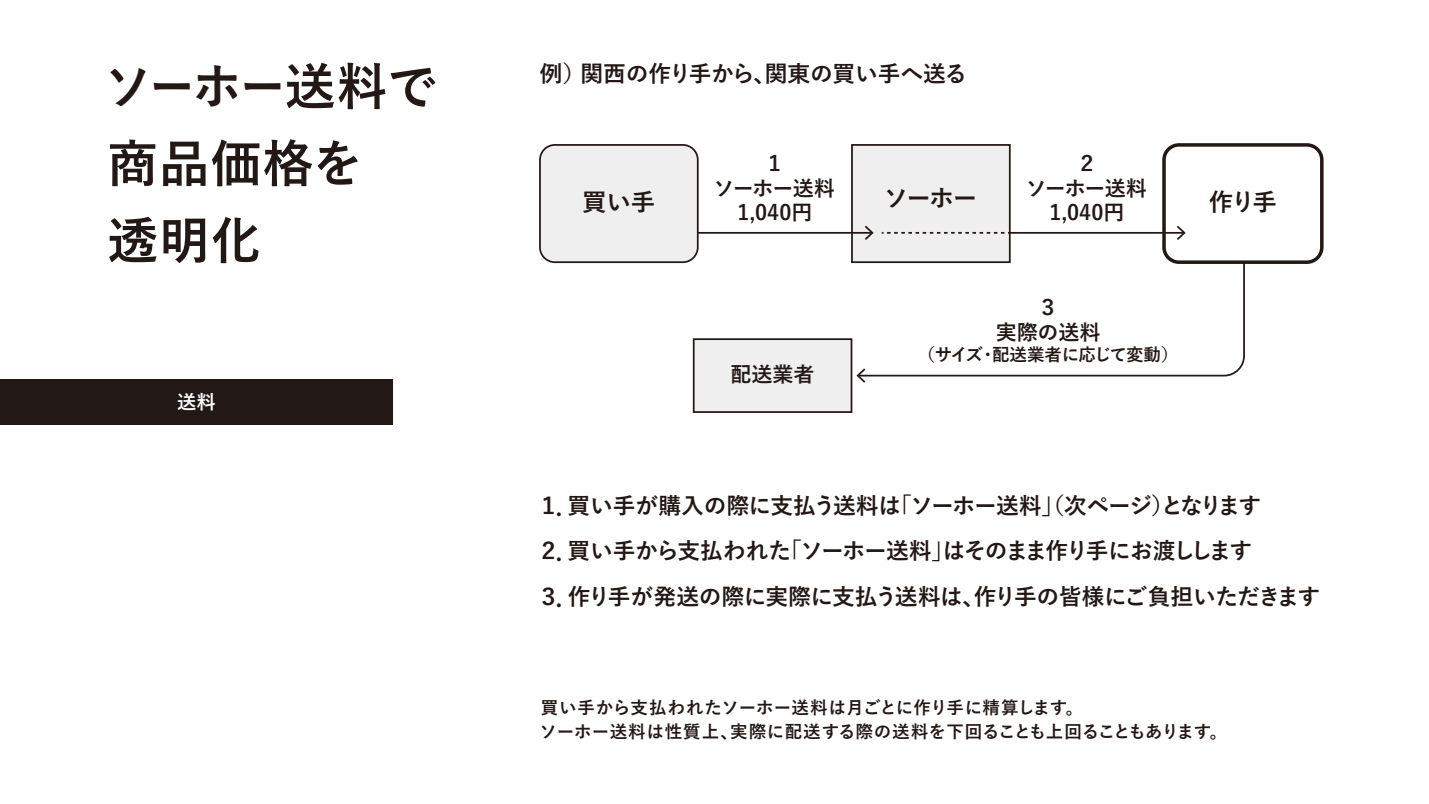
<style>
.page{position:relative;width:1429px;height:804px;background:#fff}
.page>*{position:absolute;margin:0;border:0;box-sizing:border-box;transform-origin:0 0}
.t1{font:700 50.75px/77px "Yu Go";letter-spacing:.005em;color:#221815;scale:.95 1}
.t2{font:700 24.5px "Yu Go";letter-spacing:-.06em;color:#221815}
.t3{font:700 22.75px/45.5px "Yu Go";letter-spacing:-.04em;color:#221815}
.t4{font:700 22.75px "Yu Go";letter-spacing:-.02em;color:#221815}
.t5{font:700 21px/24.5px "Yu Go";letter-spacing:-.02em;color:#221815;text-align:center}
.t6{font:700 21px/24.5px "Yu Go";color:#221815;text-align:center}
.t7{font:700 19.25px "Yu Go";color:#fff}
.t8{font:700 17.5px/24.5px "Yu Go";color:#221815}
.t9{font:700 17.5px "Yu Go";letter-spacing:-.045em;color:#221815}
</style>
<div class="page">
<div style="left:0;top:379px;width:393px;height:45px;background:#221815"></div>
<div style="left:540px;top:145px;width:158px;height:117px;background:#efefef;border-radius:15px"></div>
<div style="left:539px;top:144px;width:159px;height:119px;border:2px solid #221815;border-radius:15px"></div>
<div style="left:851px;top:144px;width:159px;height:119px;background:#efefef;border:2px solid #221815"></div>
<div style="left:693px;top:338px;width:159px;height:75px;background:#efefef;border:2px solid #221815"></div>
<div style="left:1162px;top:143px;width:161px;height:121px;border:4px solid #221815;border-radius:15px"></div>
<hr style="left:698px;top:232px;width:174px;height:2px;background:#221815">
<svg style="left:865px;top:226px;width:8px;height:14px"></svg>
<svg style="left:882px;top:232px;width:128px;height:2px"></svg>
<hr style="left:1010px;top:232px;width:174px;height:2px;background:#221815">
<svg style="left:1177px;top:226px;width:8px;height:14px"></svg>
<svg style="left:856px;top:260px;width:390px;height:123px"></svg>
<h1 class="t1" style="left:104px;top:49px;width:352px">ソーホー送料で商品価格を<br>透明化</h1>
<p class="t7" style="left:177px;top:391px;width:40px">送料</p>
<p class="t4" style="left:540px;top:61px;width:429px">例）関西の作り手から、関東の買い手へ送る</p>
<p class="t5" style="left:713px;top:152px;width:123px">１<br>ソーホー送料<br>1,040円</p>
<p class="t5" style="left:1025px;top:152px;width:123px">２<br>ソーホー送料<br>1,040円</p>
<p class="t2" style="left:582px;top:188px;width:75px">買い手</p>
<p class="t2" style="left:884px;top:184px;width:95px">ソーホー</p>
<p class="t2" style="left:1209px;top:188px;width:69px">作り手</p>
<p class="t6" style="left:730px;top:362px;width:85px">配送業者</p>
<p class="t6" style="left:995px;top:296px;width:106px">３<br>実際の送料</p>
<p class="t9" style="left:917px;top:345px;width:262px">（サイズ・配送業者に応じて変動）</p>
<p class="t3" style="left:537px;top:483px;width:784px">１．買い手が購入の際に支払う送料は「ソーホー送料」（次ページ）となります<br>２．買い手から支払われた「ソーホー送料」はそのまま作り手にお渡しします<br>３．作り手が発送の際に実際に支払う送料は、作り手の皆様にご負担いただきます</p>
<p class="t8" style="left:539px;top:695px;width:689px">買い手から支払われたソーホー送料は月ごとに作り手に精算します。<br>ソーホー送料は性質上、実際に配送する際の送料を下回ることも上回ることもあります。</p>
</div>
